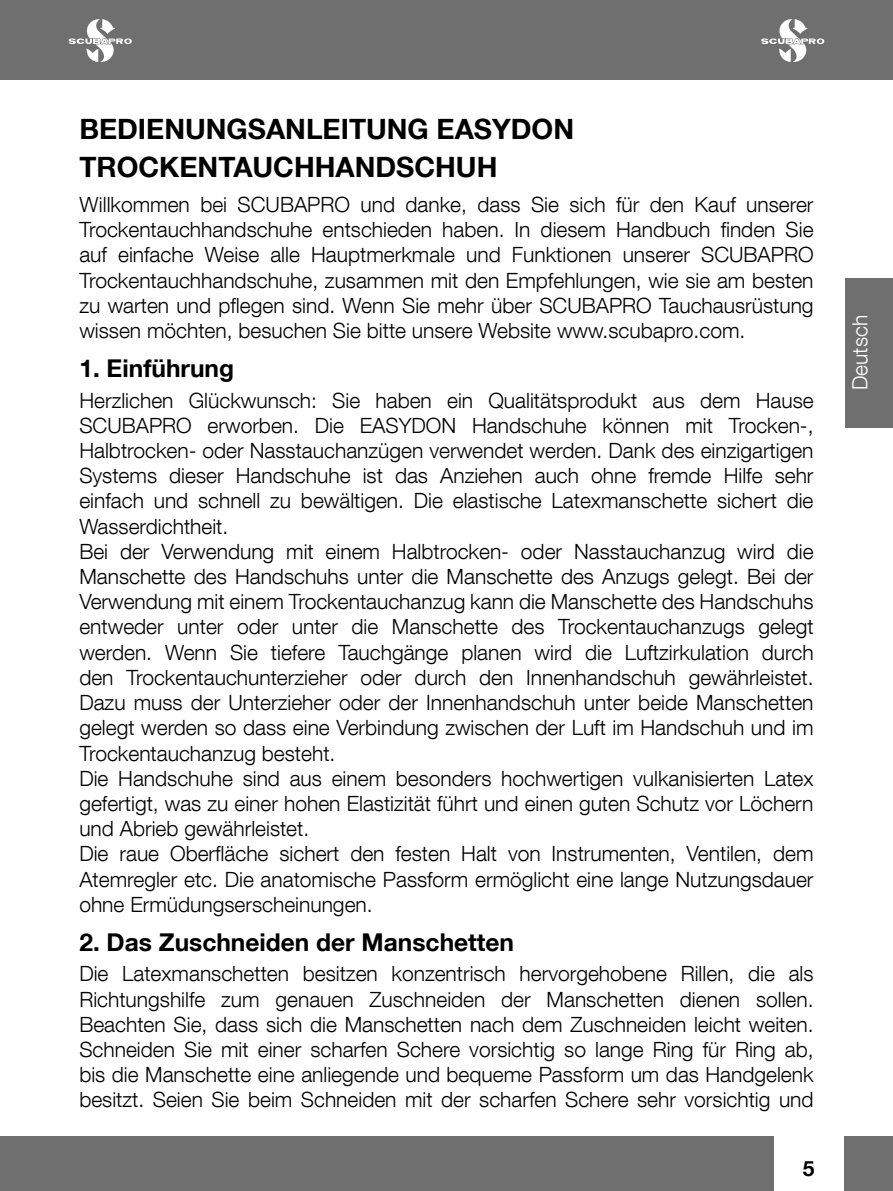
<style>
.page{position:relative;width:893px;height:1191px;background:#fff}
.page>*{position:absolute;margin:0;border:0;box-sizing:border-box;transform-origin:0 0}
.t1{font:700 28px/37.8px "Helvetica Neue LT Com";color:#000}
.t2{font:700 24.5px "Helvetica Neue LT Com";color:#000}
.t3{font:300 21px/25.2px "Helvetica Neue LT Com";color:#000;text-align:justify}
.t4{font:300 21px "Helvetica Neue LT Com";color:#fff}
.t5{font:700 21px "Helvetica Neue LT Com";color:#000}
</style>
<div class="page">
<div style="left:0;top:1136px;width:893px;height:55px;background:#706f6f"></div>
<div style="left:0;top:0;width:893px;height:79px;background:#706f6f"></div>
<div style="left:774px;top:1135px;width:69px;height:56px;background:#fff"></div>
<svg style="left:69px;top:19px;width:63px;height:43px"></svg>
<svg style="left:761px;top:19px;width:63px;height:43px"></svg>
<div style="left:845px;top:278px;width:48px;height:149px;background:#706f6f"></div>
<h1 class="t1" style="left:79px;top:109px;width:473px;text-indent:85px">NUNGSANLEITUNG EASYDON<br>TROCKENTAUCHHANDSCHUH</h1>
<p class="t3" style="left:79px;top:191px;width:736px">Willkommen bei SCUBAPRO und danke, dass Sie sich für den Kauf unserer Trockentauchhandschuhe entschieden haben. In diesem Handbuch finden Sie auf einfache Weise alle Hauptmerkmale und Funktionen unserer SCUBAPRO Trockentauchhandschuhe, zusammen mit den Empfehlungen, wie sie am besten zu warten und pflegen sind. Wenn Sie mehr über SCUBAPRO Tauchausrüstung wissen möchten, besuchen Sie bitte unsere Website www.scubapro.com.</p>
<p class="t2" style="left:79px;top:353px;width:156px">1. EINFÜHRUNG</p>
<p class="t3" style="left:79px;top:387px;width:736px;text-align:left">Herzlichen Glückwunsch: Sie haben ein Qualitätsprodukt aus dem Hause SCUBAPRO erworben. Die EASYDON Handschuhe können mit Trocken-, Halbtrocken- oder Nasstauchanzügen verwendet werden. Dank des einzigartigen Systems dieser Handschuhe ist das Anziehen auch ohne fremde Hilfe sehr einfach und schnell zu bewältigen. Die elastische Latexmanschette sichert die Wasserdichtheit.<br>Bei der Verwendung mit einem Halbtrocken- oder Nasstauchanzug wird die Manschette des Handschuhs unter die Manschette des Anzugs gelegt. Bei der Verwendung mit einem Trockentauchanzug kann die Manschette des Handschuhs entweder unter oder unter die Manschette des Trockentauchanzugs gelegt werden. Wenn Sie tiefere Tauchgänge planen wird die Luftzirkulation durch den Trockentauchunterzieher oder durch den Innenhandschuh gewährleistet.<br>Dazu muss der Unterzieher oder der Innenhandschuh unter beide Manschetten gelegt werden so dass eine Verbindung zwischen der Luft im Handschuh und im Trockentauchanzug besteht.<br>Die Handschuhe sind aus einem besonders hochwertigen vulkanisierten Latex gefertigt, was zu einer hohen Elastizität führt und einen guten Schutz vor Löchern und Abrieb gewährleistet.<br>Die raue Oberfläche sichert den festen Halt von Instrumenten, Ventilen, dem Atemregler etc. Die anatomische Passform ermöglicht eine lange Nutzungsdauer ohne Ermüdungserscheinungen.</p>
<p class="t2" style="left:79px;top:927px;width:436px">2. DAS ZUSCHNEIDEN DER MANSCHETTEN</p>
<p class="t3" style="left:79px;top:960px;width:736px">Die Latexmanschetten besitzen konzentrisch hervorgehobene Rillen, die als Richtungshilfe zum genauen Zuschneiden der Manschetten dienen sollen.<br>Beachten Sie, dass sich die Manschetten nach dem Zuschneiden leicht weiten.<br>Schneiden Sie mit einer scharfen Schere vorsichtig so lange Ring für Ring ab, bis die Manschette eine anliegende und bequeme Passform um das Handgelenk besitzt. Seien Sie beim Schneiden mit der scharfen Schere sehr vorsichtig und</p>
<h1 class="t1" style="left:79px;top:109px;width:37px">BEDIE</h1>
<p class="t5" style="left:803px;top:1155px;width:13px">5</p>
<p class="t4" style="left:847px;top:390px;width:77px;rotate:-90deg">Deutsch</p>
</div>
